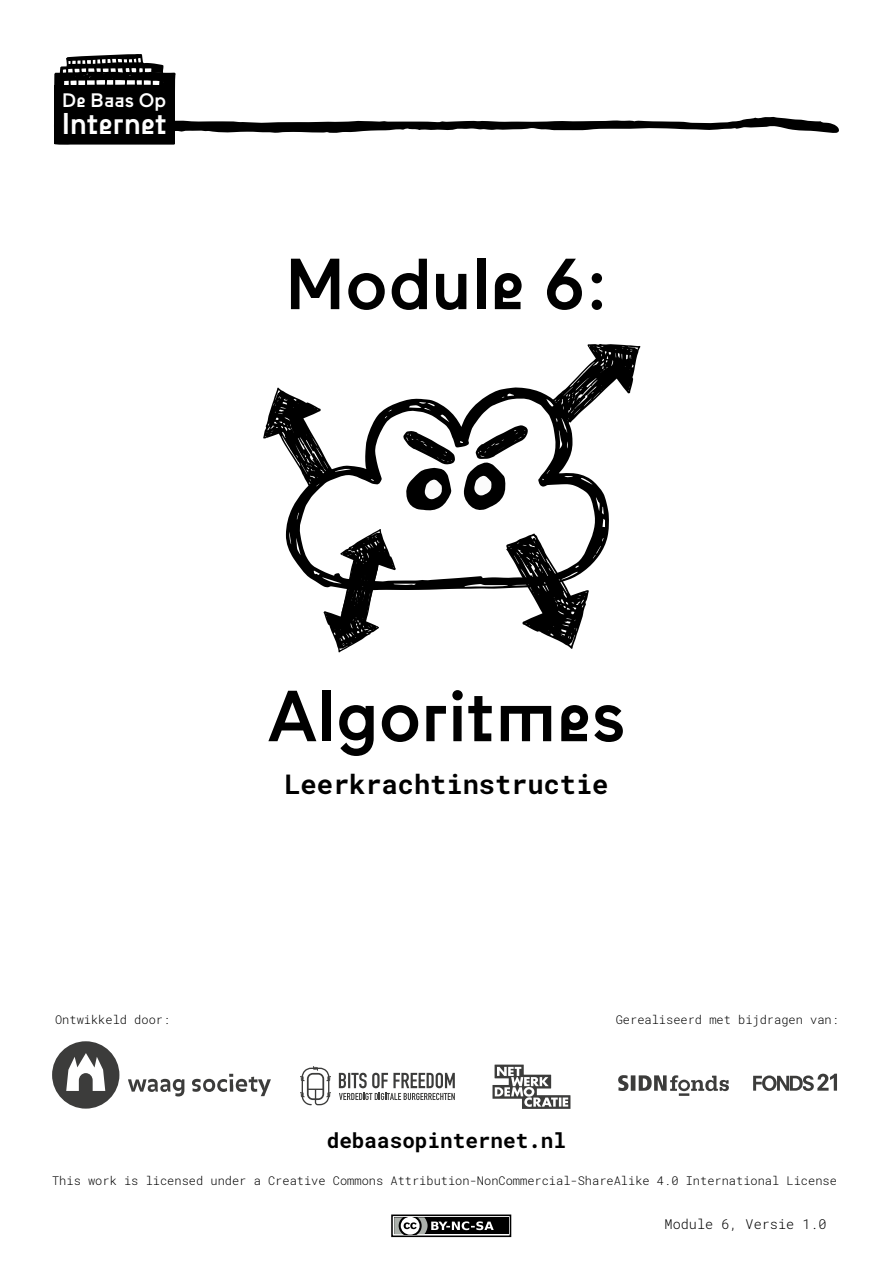
<style>
.page{position:relative;width:893px;height:1263px;background:#fff}
.page>*{position:absolute;margin:0;border:0;box-sizing:border-box;transform-origin:0 0}
.t1{font:500 72px "Waax";color:#000}
.t2{font:500 30px "Waax";color:#fff}
.t3{font:700 27px "Roboto Mono";color:#000}
.t4{font:700 21px "Roboto Mono";color:#000}
.t5{font:500 19.5px "Waax";color:#fff}
.t6{font:300 13.5px "Roboto Mono";color:#000}
.t7{font:300 12px "Roboto Mono";color:#000}
</style>
<div class="page">
<svg style="left:54px;top:54px;width:785px;height:91px"></svg>
<div style="left:54px;top:86px;width:121px;height:58px;background:#000"></div>
<svg style="left:391px;top:1214px;width:120px;height:23px"></svg>
<div style="left:394px;top:1217px;width:114px;height:17px;background:#000"></div>
<svg style="left:394px;top:1217px;width:100px;height:17px"></svg>
<svg style="left:618px;top:1075px;width:111px;height:21px"></svg>
<svg style="left:753px;top:1074px;width:84px;height:17px"></svg>
<svg style="left:339px;top:1073px;width:116px;height:27px"></svg>
<svg style="left:300px;top:1066px;width:31px;height:39px"></svg>
<svg style="left:128px;top:1074px;width:143px;height:22px"></svg>
<svg style="left:52px;top:1041px;width:67px;height:67px"></svg>
<svg style="left:492px;top:1064px;width:78px;height:45px"></svg>
<svg style="left:286px;top:387px;width:323px;height:203px"></svg>
<svg style="left:506px;top:533px;width:83px;height:116px"></svg>
<svg style="left:551px;top:344px;width:89px;height:79px"></svg>
<svg style="left:263px;top:387px;width:72px;height:100px"></svg>
<svg style="left:324px;top:529px;width:72px;height:123px"></svg>
<svg style="left:403px;top:431px;width:52px;height:80px"></svg>
<svg style="left:463px;top:425px;width:65px;height:86px"></svg>
<h3 class="t5" style="left:62px;top:89px;width:106px">De Baas Op</h3>
<h2 class="t2" style="left:62px;top:107px;width:106px">Internet</h2>
<h1 class="t1" style="left:285px;top:245px;width:324px">Module 6:</h1>
<h1 class="t1" style="left:268px;top:677px;width:359px">Algoritmes</h1>
<h3 class="t3" style="left:284px;top:766px;width:326px">Leerkrachtinstructie</h3>
<p class="t7" style="left:55px;top:1011px;width:117px">Ontwikkeld door:</p>
<p class="t7" style="left:616px;top:1011px;width:225px">Gerealiseerd met bijdragen van:</p>
<h3 class="t4" style="left:327px;top:1125px;width:241px">debaasopinternet.nl</h3>
<p class="t7" style="left:52px;top:1172px;width:786px">This work is licensed under a Creative Commons Attribution-NonCommercial-ShareAlike 4.0 International License</p>
<p class="t6" style="left:665px;top:1214px;width:163px">Module 6, Versie 1.0</p>
</div>
